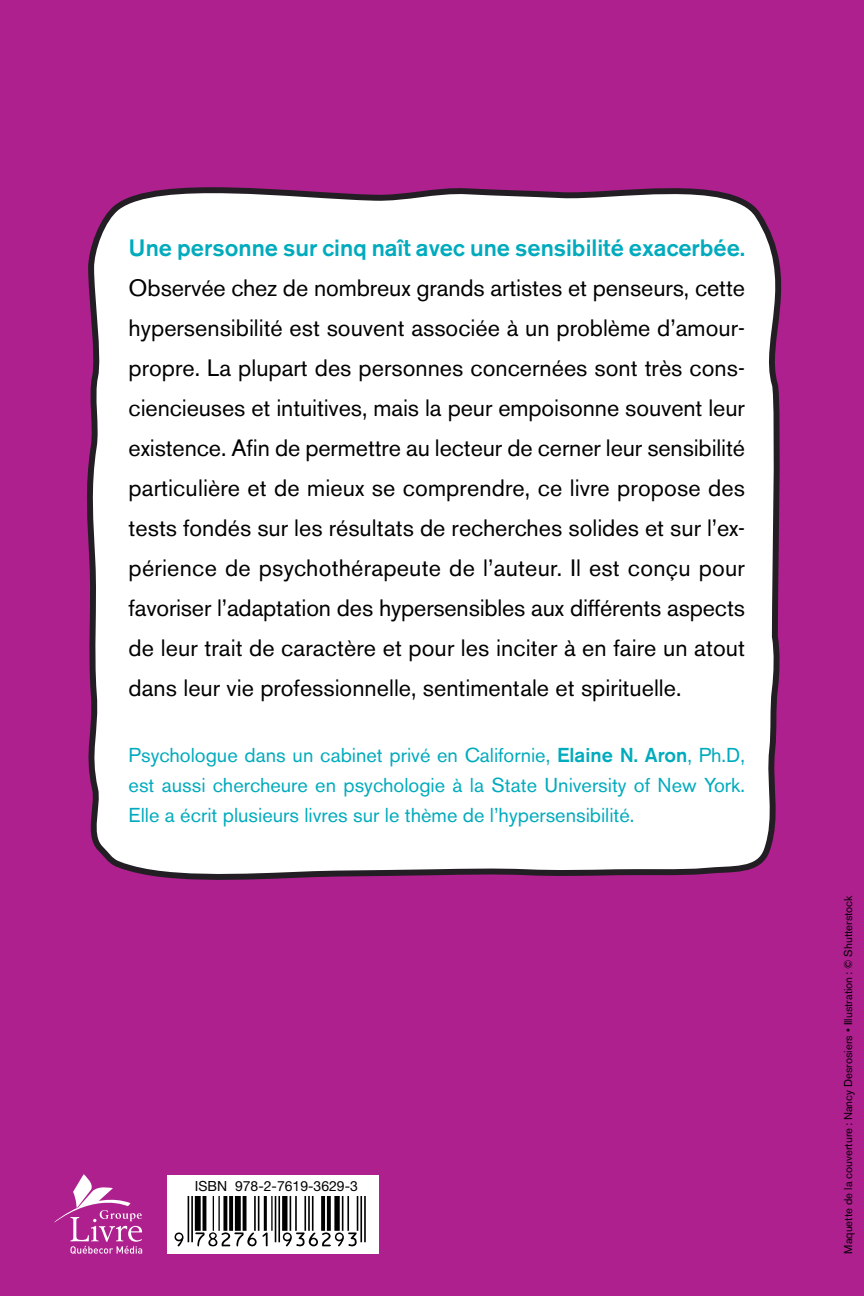
<style>
.page{position:relative;width:864px;height:1296px;background:#ad208e}
.page>*{position:absolute;margin:0;border:0;box-sizing:border-box;transform-origin:0 0}
.t1{font:23.6px/40px "Akzidenz Grotesk BE";color:#000;text-align:justify}
.t2{font:500 23.6px "Akzidenz Grotesk BE";color:#00abbd}
.t3{font:20px/30px "Akzidenz Grotesk BE";color:#00abbd;text-align:justify}
.t4{font:14px "Helvetica Neue";color:#000}
.t5{font:11.4px "Akzidenz Grotesk BE";color:#000}
.s1{font-weight:500}
</style>
<div class="page">
<div style="left:87px;top:187px;width:695px;height:693px;background:#fff"></div>
<svg style="left:167px;top:1175px;width:212px;height:79px;background:#f5f5f5"></svg>
<hr style="left:188px;top:1175px;width:1px;height:67px;background:#000">
<hr style="left:191px;top:1175px;width:2px;height:67px;background:#000">
<div style="left:195px;top:1175px;width:6px;height:56px;background:#000"></div>
<hr style="left:203px;top:1175px;width:3px;height:56px;background:#000">
<hr style="left:213px;top:1175px;width:1px;height:56px;background:#000">
<hr style="left:218px;top:1175px;width:2px;height:56px;background:#000">
<svg style="left:223px;top:1196px;width:4px;height:35px"></svg>
<svg style="left:229px;top:1196px;width:4px;height:35px"></svg>
<div style="left:235px;top:1175px;width:6px;height:56px;background:#000"></div>
<svg style="left:243px;top:1196px;width:4px;height:35px"></svg>
<hr style="left:254px;top:1175px;width:2px;height:56px;background:#000">
<hr style="left:258px;top:1175px;width:1px;height:56px;background:#000">
<hr style="left:264px;top:1175px;width:3px;height:56px;background:#000">
<hr style="left:271px;top:1175px;width:2px;height:56px;background:#000">
<hr style="left:275px;top:1175px;width:1px;height:67px;background:#000">
<hr style="left:278px;top:1175px;width:2px;height:67px;background:#000">
<div style="left:282px;top:1175px;width:5px;height:56px;background:#000"></div>
<hr style="left:290px;top:1175px;width:1px;height:56px;background:#000">
<hr style="left:295px;top:1175px;width:2px;height:56px;background:#000">
<hr style="left:304px;top:1175px;width:2px;height:56px;background:#000">
<hr style="left:308px;top:1175px;width:2px;height:56px;background:#000">
<hr style="left:312px;top:1175px;width:2px;height:56px;background:#000">
<svg style="left:321px;top:1196px;width:4px;height:35px"></svg>
<svg style="left:327px;top:1196px;width:4px;height:35px"></svg>
<div style="left:334px;top:1175px;width:6px;height:56px;background:#000"></div>
<hr style="left:342px;top:1175px;width:1px;height:56px;background:#000">
<hr style="left:347px;top:1175px;width:2px;height:56px;background:#000">
<hr style="left:357px;top:1175px;width:1px;height:56px;background:#000">
<hr style="left:360px;top:1175px;width:2px;height:67px;background:#000">
<hr style="left:364px;top:1175px;width:2px;height:67px;background:#000">
<svg style="left:175px;top:1232px;width:9px;height:14px"></svg>
<svg style="left:195px;top:1232px;width:73px;height:14px"></svg>
<svg style="left:283px;top:1232px;width:74px;height:14px"></svg>
<div style="left:186px;top:1175px;width:181px;height:21px;background:#fff"></div>
<svg style="left:54px;top:1174px;width:88px;height:80px"></svg>
<p class="t2" style="left:129px;top:233px;width:618px">Une personne sur cinq naît avec une sensibilité exacerbée.</p>
<p class="t1" style="left:129px;top:267px;width:618px">Observée chez de nombreux grands artistes et penseurs, cette hypersensibilité est souvent associée à un problème d’amour&shy;propre. La plupart des personnes concernées sont très cons&shy;ciencieuses et intuitives, mais la peur empoisonne souvent leur existence. Afin de permettre au lecteur de cerner leur sensibilité particulière et de mieux se comprendre, ce livre propose des tests fondés sur les résultats de recherches solides et sur l’ex&shy;périence de psychothérapeute de l’auteur. Il est conçu pour favoriser l’adaptation des hypersensibles aux différents aspects de leur trait de caractère et pour les inciter à en faire un atout dans leur vie professionnelle, sentimentale et spirituelle.</p>
<p class="t3" style="left:129px;top:740px;width:618px">Psychologue dans un cabinet privé en Californie, <span class="s1">Elaine N. Aron</span>, Ph.D, est aussi chercheure en psychologie à la State University of New York.<br>Elle a écrit plusieurs livres sur le thème de l’hypersensibilité.</p>
<p class="t4" style="left:195px;top:1178px;width:165px">ISBN 978-2-7619-3629-3</p>
<p class="t5" style="left:841px;top:1254px;width:360px;rotate:-90deg">Maquette de la couverture : Nancy Desrosiers • Illustration : © Shutterstock</p>
</div>
